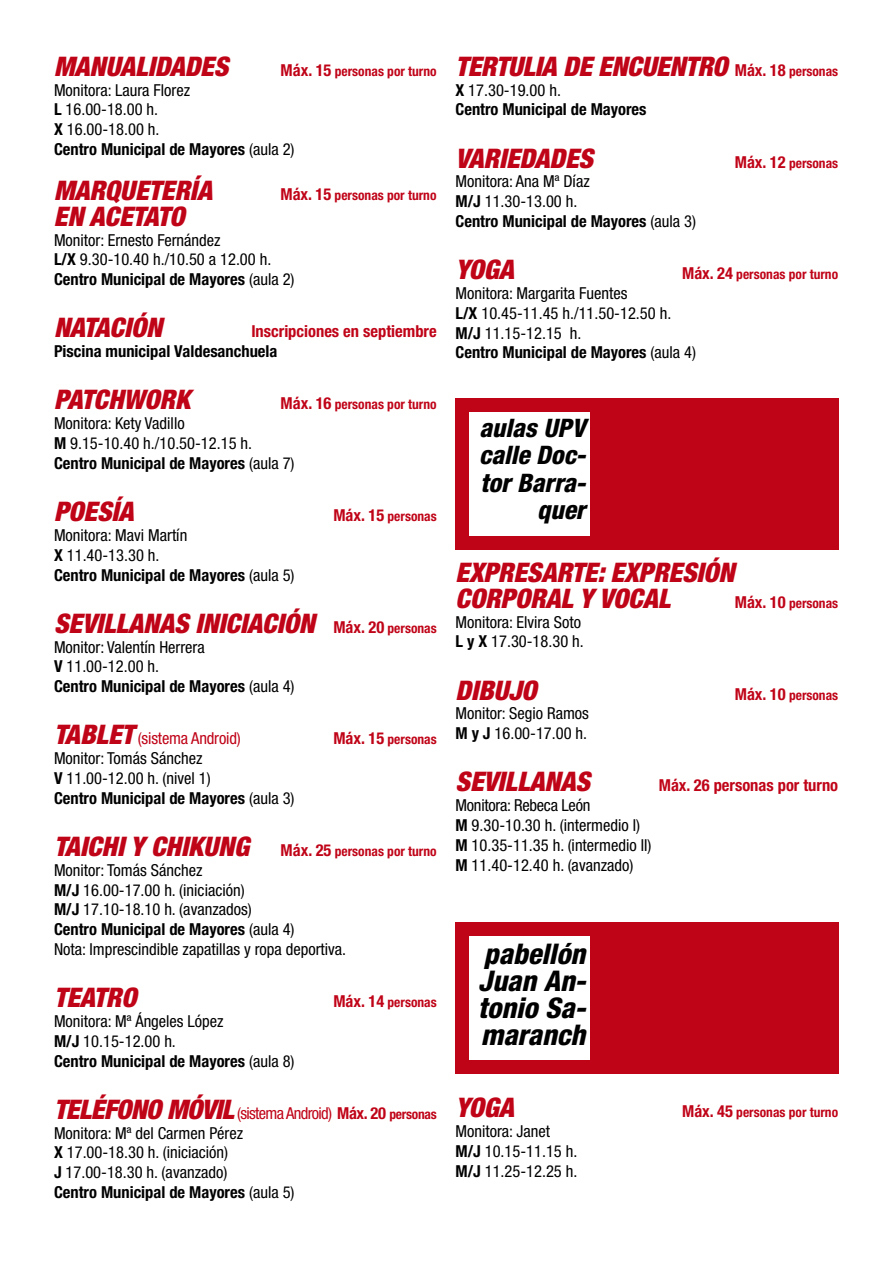
<style>
.page{position:relative;width:893px;height:1263px;background:#fff}
.page>*{position:absolute;margin:0;border:0;box-sizing:border-box;transform-origin:0 0}
.t1{font:italic 800 condensed 28.5px/27px "Helvetica Neue";color:#000;text-align:justify}
.t2{font:italic 900 condensed 27px/25.5px "Helvetica Neue";color:#c00418}
.t3{font:italic 800 condensed 25.5px/27px "Helvetica Neue";color:#000;text-align:right}
.t4{font:condensed 16.5px/19.8px "Helvetica Neue";color:#000}
.t5{font:700 condensed 16.5px/19.8px "Helvetica Neue";color:#000}
.t6{font:700 condensed 16.5px "Helvetica Neue";color:#c00418}
.t7{font:condensed 16.5px "Helvetica Neue";letter-spacing:-.01em;color:#c00418}
.t8{font:700 condensed 13.5px "Helvetica Neue";color:#c00418}
.s1{font-size:16.5px}
.s2{font-weight:700}
.s3{font-weight:700;font-style:normal;font-size:16.5px}
.s4{font-weight:700;font-style:normal;font-size:13.5px}
.s5{font-weight:900;font-style:italic;font-size:27px}
.s6{font-weight:900;font-style:italic;font-size:27px;color:#c00418}
.s7{color:#c00418}
.s8{font-weight:700;color:#c00418}
.s9{font-weight:700;font-size:13.5px;color:#c00418}
.s10{font-weight:400}
</style>
<div class="page">
<div style="left:455px;top:399px;width:384px;height:151px;background:#c00418"></div>
<div style="left:469px;top:413px;width:121px;height:123px;background:#fff"></div>
<div style="left:455px;top:922px;width:384px;height:151px;background:#c00418"></div>
<div style="left:469px;top:936px;width:121px;height:124px;background:#fff"></div>
<h2 class="t2" style="left:54px;top:53px;width:176px">MANUALIDADES</h2>
<p class="t8" style="left:281px;top:63px;width:158px"><span class="s1">Máx. 15</span> personas por turno</p>
<p class="t4" style="left:54px;top:80px;width:242px">Monitora: Laura Florez<br><span class="s2">L</span> 16.00-18.00 h.<br><span class="s2">X</span> 16.00-18.00 h.<br><span class="s2">Centro Municipal de Mayores</span> (aula 2)</p>
<h2 class="t2" style="left:54px;top:178px;width:160px">MARQUETERÍA</h2>
<p class="t8" style="left:280px;top:187px;width:158px"><span class="s1">Máx. 15</span> personas por turno</p>
<h2 class="t2" style="left:54px;top:203px;width:132px">EN ACETATO</h2>
<p class="t4" style="left:54px;top:230px;width:242px">Monitor: Ernesto Fernández<br><span class="s2">L/X</span> 9.30-10.40 h./10.50 a 12.00 h.<br><span class="s2">Centro Municipal de Mayores</span> (aula 2)</p>
<h2 class="t2" style="left:54px;top:315px;width:110px">NATACIÓN</h2>
<p class="t6" style="left:251px;top:322px;width:187px">Inscripciones en septiembre</p>
<p class="t5" style="left:54px;top:341px;width:225px">Piscina municipal Valdesanchuela</p>
<h2 class="t2" style="left:54px;top:387px;width:138px">PATCHWORK</h2>
<p class="t8" style="left:281px;top:396px;width:158px"><span class="s1">Máx. 16</span> personas por turno</p>
<p class="t4" style="left:54px;top:413px;width:242px">Monitora: Kety Vadillo<br><span class="s2">M</span> 9.15-10.40 h./10.50-12.15 h.<br><span class="s2">Centro Municipal de Mayores</span> (aula 7)</p>
<h2 class="t2" style="left:54px;top:498px;width:81px">POESÍA</h2>
<p class="t8" style="left:333px;top:508px;width:105px"><span class="s1">Máx. 15</span> personas</p>
<p class="t4" style="left:54px;top:525px;width:242px">Monitora: Mavi Martín<br><span class="s2">X</span> 11.40-13.30 h.<br><span class="s2">Centro Municipal de Mayores</span> (aula 5)</p>
<h2 class="t2" style="left:54px;top:610px;width:384px">SEVILLANAS INICIACIÓN <span class="s3">Máx. 20</span> <span class="s4">personas</span></h2>
<p class="t4" style="left:54px;top:637px;width:242px">Monitor: Valentín Herrera<br><span class="s2">V</span> 11.00-12.00 h.<br><span class="s2">Centro Municipal de Mayores</span> (aula 4)</p>
<p class="t7" style="left:54px;top:729px;width:188px"><span class="s5">TABLET</span> (sistema Android)</p>
<p class="t8" style="left:333px;top:731px;width:105px"><span class="s1">Máx. 15</span> personas</p>
<p class="t4" style="left:54px;top:748px;width:242px">Monitor: Tomás Sánchez<br><span class="s2">V</span> 11.00-12.00 h. (nivel 1)<br><span class="s2">Centro Municipal de Mayores</span> (aula 3)</p>
<p class="t8" style="left:54px;top:843px;width:384px"><span class="s5">TAICHI Y CHIKUNG</span> <span class="s1">Máx. 25</span> personas por turno</p>
<p class="t4" style="left:54px;top:860px;width:294px">Monitor: Tomás Sánchez<br><span class="s2">M/J</span> 16.00-17.00 h. (iniciación)<br><span class="s2">M/J</span> 17.10-18.10 h. (avanzados)<br><span class="s2">Centro Municipal de Mayores</span> (aula 4)<br>Nota: Imprescindible zapatillas y ropa deportiva.</p>
<h2 class="t2" style="left:54px;top:984px;width:84px">TEATRO</h2>
<p class="t8" style="left:333px;top:994px;width:105px"><span class="s1">Máx. 14</span> personas</p>
<p class="t4" style="left:54px;top:1011px;width:242px">Monitora: Mª Ángeles López<br><span class="s2">M/J</span> 10.15-12.00 h.<br><span class="s2">Centro Municipal de Mayores</span> (aula 8)</p>
<p class="t4" style="left:54px;top:1103px;width:384px"><span class="s6">TELÉFONO MÓVIL</span> <span class="s7">(sistema Android)</span> <span class="s8">Máx. 20</span> <span class="s9">personas </span>Monitora: Mª del Carmen Pérez<br><span class="s2">X</span> 17.00-18.30 h. (iniciación)<br><span class="s2">J</span> 17.00-18.30 h. (avanzado)<br><span class="s2">Centro Municipal de Mayores</span> (aula 5)</p>
<h2 class="t2" style="left:455px;top:53px;width:384px">TERTULIA DE ENCUENTRO <span class="s3">Máx. 18</span> <span class="s4">personas</span></h2>
<p class="t5" style="left:455px;top:80px;width:193px">X <span class="s10">17.30-19.00 h.<br></span>Centro Municipal de Mayores</p>
<h2 class="t2" style="left:455px;top:145px;width:139px">VARIEDADES</h2>
<p class="t8" style="left:735px;top:155px;width:105px"><span class="s1">Máx. 12</span> personas</p>
<p class="t4" style="left:455px;top:172px;width:242px">Monitora: Ana Mª Díaz<br><span class="s2">M/J</span> 11.30-13.00 h.<br><span class="s2">Centro Municipal de Mayores</span> (aula 3)</p>
<h2 class="t2" style="left:455px;top:256px;width:60px">YOGA</h2>
<p class="t8" style="left:682px;top:266px;width:158px"><span class="s1">Máx. 24</span> personas por turno</p>
<p class="t4" style="left:455px;top:283px;width:242px">Monitora: Margarita Fuentes<br><span class="s2">L/X</span> 10.45-11.45 h./11.50-12.50 h.<br><span class="s2">M/J</span> 11.15-12.15 h.<br><span class="s2">Centro Municipal de Mayores</span> (aula 4)</p>
<h3 class="t3" style="left:479px;top:414px;width:109px">aulas UPV calle Doc&shy;tor Barra&shy;quer</h3>
<h2 class="t2" style="left:455px;top:559px;width:280px">EXPRESARTE: EXPRESIÓN<br>CORPORAL Y VOCAL</h2>
<p class="t8" style="left:735px;top:595px;width:105px"><span class="s1">Máx. 10</span> personas</p>
<p class="t4" style="left:455px;top:612px;width:130px">Monitora: Elvira Soto<br><span class="s2">L y X</span> 17.30-18.30 h.</p>
<h2 class="t2" style="left:455px;top:677px;width:83px">DIBUJO</h2>
<p class="t8" style="left:735px;top:687px;width:105px"><span class="s1">Máx. 10</span> personas</p>
<p class="t4" style="left:455px;top:703px;width:135px">Monitor: Segio Ramos<br><span class="s2">M y J</span> 16.00-17.00 h.</p>
<h2 class="t2" style="left:455px;top:769px;width:136px">SEVILLANAS</h2>
<p class="t6" style="left:659px;top:775px;width:181px">Máx. 26 personas por turno</p>
<p class="t4" style="left:455px;top:795px;width:197px">Monitora: Rebeca León<br><span class="s2">M</span> 9.30-10.30 h. (intermedio I)<br><span class="s2">M</span> 10.35-11.35 h. (intermedio II)<br><span class="s2">M</span> 11.40-12.40 h. (avanzado)</p>
<h1 class="t1" style="left:478px;top:939px;width:109px">pabellón Juan An&shy;tonio Sa&shy;maranch</h1>
<h2 class="t2" style="left:455px;top:1094px;width:60px">YOGA</h2>
<p class="t8" style="left:682px;top:1104px;width:158px"><span class="s1">Máx. 45</span> personas por turno</p>
<p class="t4" style="left:455px;top:1121px;width:123px">Monitora: Janet<br><span class="s2">M/J</span> 10.15-11.15 h.<br><span class="s2">M/J</span> 11.25-12.25 h.</p>
</div>
